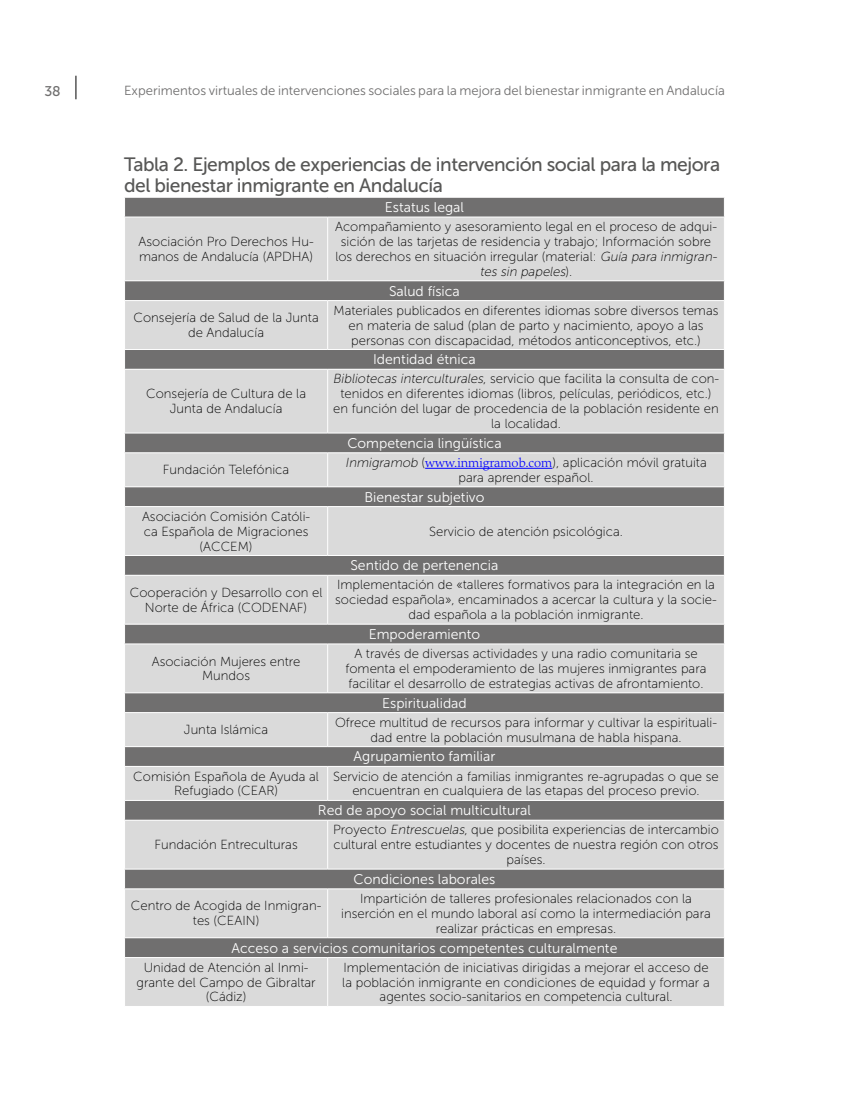
<style>
.page{position:relative;width:844px;height:1117px;background:#fff}
.page>*{position:absolute;margin:0;border:0;box-sizing:border-box;transform-origin:0 0}
.A-_Tablas_titulo{font:19.25px/21px "Museo Sans 500";letter-spacing:-.025em;color:#575756}
.A-_Tabla_Cabecera{font:14px "Museo Sans 300";color:#fff}
.t1{font:14px "Museo Sans 500";color:#706f6f}
.A__Tabla_texto{font:13.12px/14.9px "Museo Sans 100";color:#000;text-align:center}
.t2{font:13.12px "Museo Sans 300";color:#706f6f}
.s1{font-style:italic}
.s2{font-family:"Palatino";font-weight:300;color:#00f}
</style>
<div class="page">
<svg style="left:76px;top:76px;width:1px;height:23px"></svg>
<div style="left:125px;top:198px;width:598px;height:18px;background:#706f6f"></div>
<svg style="left:125px;top:217px;width:598px;height:788px;background:#bebebe"></svg>
<hr style="left:327px;top:217px;width:1px;height:63px;background:#fff">
<hr style="left:327px;top:301px;width:1px;height:48px;background:#fff">
<hr style="left:327px;top:369px;width:1px;height:63px;background:#fff">
<hr style="left:124px;top:432px;width:203px;height:1px;background:#fff">
<hr style="left:327px;top:432px;width:397px;height:1px;background:#fff">
<hr style="left:327px;top:453px;width:1px;height:33px;background:#fff">
<hr style="left:327px;top:507px;width:1px;height:48px;background:#fff">
<hr style="left:327px;top:575px;width:1px;height:48px;background:#fff">
<hr style="left:327px;top:644px;width:1px;height:48px;background:#fff">
<hr style="left:327px;top:713px;width:1px;height:33px;background:#fff">
<hr style="left:327px;top:766px;width:1px;height:33px;background:#fff">
<hr style="left:327px;top:820px;width:1px;height:48px;background:#fff">
<hr style="left:327px;top:889px;width:1px;height:48px;background:#fff">
<hr style="left:327px;top:957px;width:1px;height:48px;background:#fff">
<svg style="left:723px;top:198px;width:1px;height:18px"></svg>
<svg style="left:723px;top:433px;width:1px;height:19px"></svg>
<hr style="left:124px;top:452px;width:203px;height:1px;background:#fff">
<hr style="left:327px;top:452px;width:397px;height:1px;background:#fff">
<hr style="left:124px;top:280px;width:203px;height:1px;background:#fff">
<hr style="left:327px;top:280px;width:397px;height:1px;background:#fff">
<svg style="left:723px;top:281px;width:1px;height:19px"></svg>
<hr style="left:124px;top:300px;width:203px;height:1px;background:#fff">
<hr style="left:327px;top:300px;width:397px;height:1px;background:#fff">
<hr style="left:124px;top:486px;width:203px;height:1px;background:#fff">
<hr style="left:327px;top:486px;width:397px;height:1px;background:#fff">
<svg style="left:723px;top:487px;width:1px;height:19px"></svg>
<hr style="left:124px;top:506px;width:203px;height:1px;background:#fff">
<hr style="left:327px;top:506px;width:397px;height:1px;background:#fff">
<hr style="left:124px;top:349px;width:203px;height:1px;background:#fff">
<hr style="left:327px;top:349px;width:397px;height:1px;background:#fff">
<svg style="left:723px;top:350px;width:1px;height:19px"></svg>
<hr style="left:124px;top:369px;width:203px;height:1px;background:#fff">
<hr style="left:327px;top:369px;width:397px;height:1px;background:#fff">
<hr style="left:124px;top:555px;width:203px;height:1px;background:#fff">
<hr style="left:327px;top:555px;width:397px;height:1px;background:#fff">
<svg style="left:723px;top:556px;width:1px;height:18px"></svg>
<hr style="left:124px;top:574px;width:203px;height:1px;background:#fff">
<hr style="left:327px;top:574px;width:397px;height:1px;background:#fff">
<hr style="left:124px;top:623px;width:203px;height:1px;background:#fff">
<hr style="left:327px;top:623px;width:397px;height:1px;background:#fff">
<svg style="left:723px;top:624px;width:1px;height:19px"></svg>
<hr style="left:124px;top:643px;width:203px;height:1px;background:#fff">
<hr style="left:327px;top:643px;width:397px;height:1px;background:#fff">
<hr style="left:124px;top:692px;width:203px;height:1px;background:#fff">
<hr style="left:327px;top:692px;width:397px;height:1px;background:#fff">
<svg style="left:723px;top:693px;width:1px;height:19px"></svg>
<hr style="left:124px;top:712px;width:203px;height:1px;background:#fff">
<hr style="left:327px;top:712px;width:397px;height:1px;background:#fff">
<hr style="left:124px;top:746px;width:203px;height:1px;background:#fff">
<hr style="left:327px;top:746px;width:397px;height:1px;background:#fff">
<svg style="left:723px;top:747px;width:1px;height:18px"></svg>
<hr style="left:124px;top:765px;width:203px;height:1px;background:#fff">
<hr style="left:327px;top:765px;width:397px;height:1px;background:#fff">
<hr style="left:124px;top:799px;width:203px;height:1px;background:#fff">
<hr style="left:327px;top:799px;width:397px;height:1px;background:#fff">
<svg style="left:723px;top:801px;width:1px;height:18px"></svg>
<hr style="left:124px;top:819px;width:203px;height:1px;background:#fff">
<hr style="left:327px;top:819px;width:397px;height:1px;background:#fff">
<hr style="left:124px;top:868px;width:203px;height:1px;background:#fff">
<hr style="left:327px;top:868px;width:397px;height:1px;background:#fff">
<svg style="left:723px;top:869px;width:1px;height:19px"></svg>
<hr style="left:124px;top:888px;width:203px;height:1px;background:#fff">
<hr style="left:327px;top:888px;width:397px;height:1px;background:#fff">
<hr style="left:124px;top:937px;width:203px;height:1px;background:#fff">
<hr style="left:327px;top:937px;width:397px;height:1px;background:#fff">
<svg style="left:723px;top:938px;width:1px;height:18px"></svg>
<hr style="left:124px;top:956px;width:203px;height:1px;background:#fff">
<hr style="left:327px;top:956px;width:397px;height:1px;background:#fff">
<hr style="left:425px;top:468px;width:127px;height:1px;background:#00f">
<p class="t1" style="left:44px;top:84px;width:18px">38</p>
<p class="t2" style="left:124px;top:84px;width:602px">Experimentos virtuales de intervenciones sociales para la mejora del bienestar inmigrante en Andalucía</p>
<p class="A-_Tablas_titulo" style="left:124px;top:154px;width:597px">Tabla 2. Ejemplos de experiencias de intervención social para la mejora del bienestar inmigrante en Andalucía</p>
<p class="A-_Tabla_Cabecera" style="left:385px;top:200px;width:81px">Estatus legal</p>
<p class="A__Tabla_texto" style="left:138px;top:234px;width:177px;text-align:left">Asociación Pro Derechos Hu&shy;manos de Andalucía (APDHA)</p>
<p class="A__Tabla_texto" style="left:335px;top:219px;width:385px">Acompañamiento y asesoramiento legal en el proceso de adqui&shy;sición de las tarjetas de residencia y trabajo; Información sobre los derechos en situación irregular (material: <span class="s1">Guía para inmigran&shy;tes sin papeles</span>) .</p>
<p class="A-_Tabla_Cabecera" style="left:389px;top:283px;width:72px">Salud física</p>
<p class="A__Tabla_texto" style="left:133px;top:310px;width:187px">Consejería de Salud de la Junta de Andalucía</p>
<p class="A__Tabla_texto" style="left:333px;top:303px;width:386px">Materiales publicados en diferentes idiomas sobre diversos temas en materia de salud (plan de parto y nacimiento, apoyo a las personas con discapacidad, métodos anticonceptivos, etc.)</p>
<p class="A-_Tabla_Cabecera" style="left:373px;top:352px;width:104px">Identidad étnica</p>
<p class="A__Tabla_texto" style="left:146px;top:386px;width:161px">Consejería de Cultura de la<br>Junta de Andalucía</p>
<p class="A__Tabla_texto" style="left:333px;top:371px;width:388px"><span class="s1">Bibliotecas interculturales</span>, servicio que facilita la consulta de con&shy;tenidos en diferentes idiomas (libros, películas, periódicos, etc.) en función del lugar de procedencia de la población residente en la localidad.</p>
<p class="A-_Tabla_Cabecera" style="left:347px;top:435px;width:156px">Competencia lingüística</p>
<p class="A__Tabla_texto" style="left:163px;top:462px;width:128px">Fundación Telefónica</p>
<p class="A__Tabla_texto" style="left:345px;top:455px;width:363px"><span class="s1">Inmigramob</span> (<span class="s2">www.inmigramob.com</span>), aplicación móvil gratuita para aprender español.</p>
<p class="A-_Tabla_Cabecera" style="left:364px;top:489px;width:121px">Bienestar subjetivo</p>
<p class="A__Tabla_texto" style="left:142px;top:509px;width:170px">Asociación Comisión Católi&shy;ca Española de Migraciones (ACCEM)</p>
<p class="A__Tabla_texto" style="left:429px;top:523px;width:195px">Servicio de atención psicológica.</p>
<p class="A-_Tabla_Cabecera" style="left:350px;top:558px;width:149px">Sentido de pertenencia</p>
<p class="A__Tabla_texto" style="left:130px;top:585px;width:194px">Cooperación y Desarrollo con el<br>Norte de África (CODENAF)</p>
<p class="A__Tabla_texto" style="left:335px;top:577px;width:383px">Implementación de «talleres formativos para la integración en la sociedad española», encaminados a acercar la cultura y la socie&shy;dad española a la población inmigrante.</p>
<p class="A-_Tabla_Cabecera" style="left:368px;top:626px;width:113px">Empoderamiento</p>
<p class="A__Tabla_texto" style="left:152px;top:653px;width:150px">Asociación Mujeres entre<br>Mundos</p>
<p class="A__Tabla_texto" style="left:345px;top:646px;width:362px">A través de diversas actividades y una radio comunitaria se fomenta el empoderamiento de las mujeres inmigrantes para facilitar el desarrollo de estrategias activas de afrontamiento.</p>
<p class="A-_Tabla_Cabecera" style="left:382px;top:695px;width:86px">Espiritualidad</p>
<p class="A__Tabla_texto" style="left:184px;top:722px;width:86px">Junta Islámica</p>
<p class="A__Tabla_texto" style="left:335px;top:714px;width:383px">Ofrece multitud de recursos para informar y cultivar la espirituali&shy;dad entre la población musulmana de habla hispana.</p>
<p class="A-_Tabla_Cabecera" style="left:353px;top:749px;width:143px">Agrupamiento familiar</p>
<p class="A__Tabla_texto" style="left:133px;top:768px;width:187px">Comisión Española de Ayuda al<br>Refugiado (CEAR)</p>
<p class="A__Tabla_texto" style="left:333px;top:768px;width:387px">Servicio de atención a familias inmigrantes re-agrupadas o que se encuentran en cualquiera de las etapas del proceso previo.</p>
<p class="A-_Tabla_Cabecera" style="left:318px;top:802px;width:214px">Red de apoyo social multicultural</p>
<p class="A__Tabla_texto" style="left:154px;top:837px;width:145px">Fundación Entreculturas</p>
<p class="A__Tabla_texto" style="left:333px;top:822px;width:387px">Proyecto <span class="s1">Entrescuelas</span>, que posibilita experiencias de intercambio cultural entre estudiantes y docentes de nuestra región con otros países.</p>
<p class="A-_Tabla_Cabecera" style="left:353px;top:871px;width:143px">Condiciones laborales</p>
<p class="A__Tabla_texto" style="left:131px;top:898px;width:192px">Centro de Acogida de Inmigran&shy;tes (CEAIN)</p>
<p class="A__Tabla_texto" style="left:341px;top:891px;width:371px">Impartición de talleres profesionales relacionados con la inserción en el mundo laboral así como la intermediación para realizar prácticas en empresas.</p>
<p class="A-_Tabla_Cabecera" style="left:231px;top:939px;width:387px">Acceso a servicios comunitarios competentes culturalmente</p>
<p class="A__Tabla_texto" style="left:136px;top:959px;width:181px">Unidad de Atención al Inmi&shy;grante del Campo de Gibraltar (Cádiz)</p>
<p class="A__Tabla_texto" style="left:342px;top:959px;width:369px">Implementación de iniciativas dirigidas a mejorar el acceso de la población inmigrante en condiciones de equidad y formar a agentes socio-sanitarios en competencia cultural.</p>
</div>
